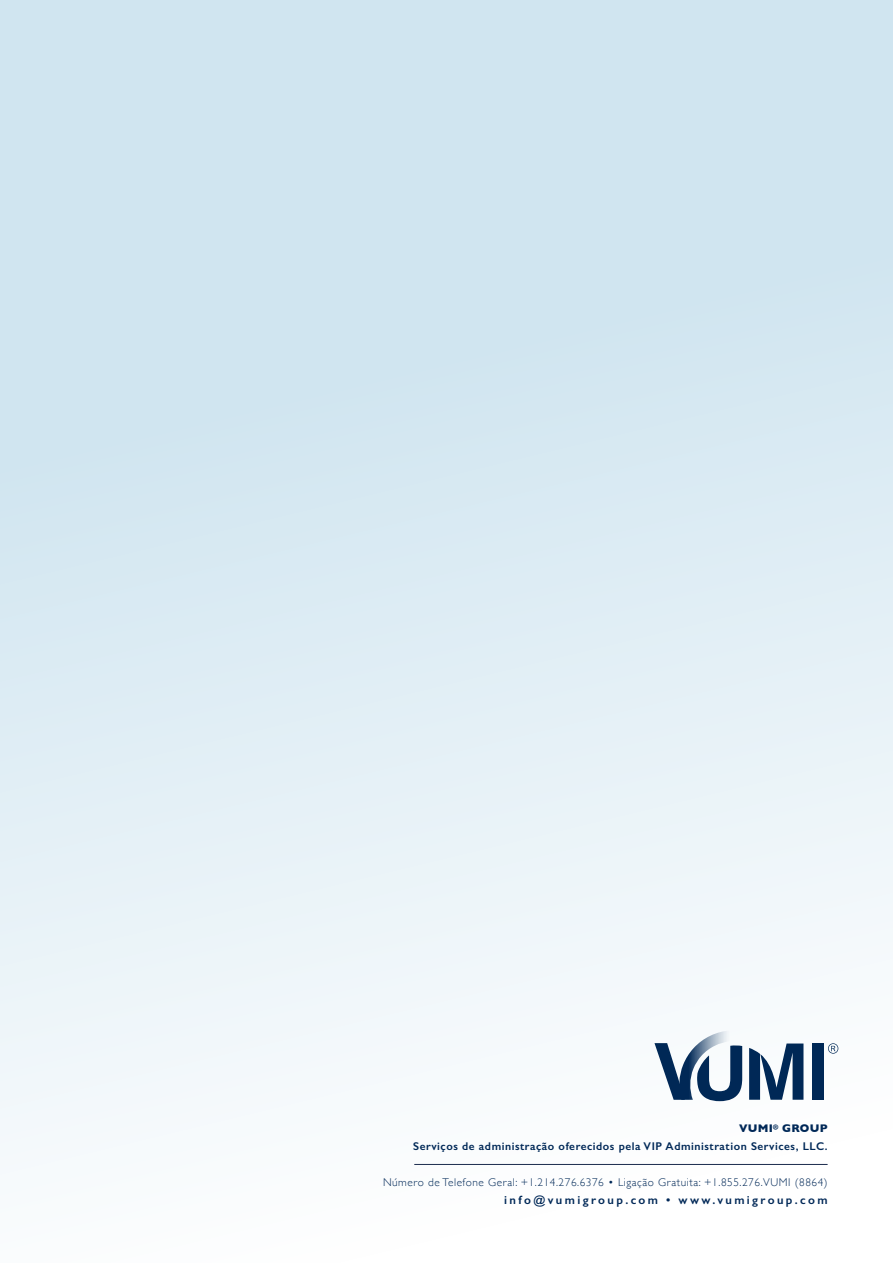
<style>
.page{position:relative;width:893px;height:1263px;background:#fff}
.page>*{position:absolute;margin:0;border:0;box-sizing:border-box;transform-origin:0 0}
.t1{font:600 12px "Gill Sans";letter-spacing:.2em;color:#002857}
.t2{font:600 11.25px/18px "Gill Sans";letter-spacing:.05em;color:#002857;text-align:right}
.t3{font:300 11.25px "Gill Sans";letter-spacing:.05em;color:#002857}
.s1{font-weight:700}
</style>
<div class="page">
<div style="left:0;top:0;width:893px;height:1263px;background:linear-gradient(to bottom,#c7e0ed,#fcfdfe)"></div>
<hr style="left:414px;top:1164px;width:414px;height:1px;background:#1c2c4e">
<svg style="left:828px;top:1043px;width:10px;height:11px"></svg>
<div style="left:812px;top:1043px;width:12px;height:57px;background:#002856"></div>
<svg style="left:749px;top:1043px;width:54px;height:57px"></svg>
<svg style="left:654px;top:1030px;width:88px;height:71px"></svg>
<p class="t2" style="left:413px;top:1119px;width:416px"><span class="s1">VUMI</span><sup>®</sup> <span class="s1">GROUP<br></span>Serviços de administração oferecidos pela VIP Administration Services, LLC.</p>
<p class="t3" style="left:383px;top:1174px;width:446px">Número de Telefone Geral: +1.214.276.6376 • Ligação Gratuita: +1.855.276.VUMI (8864)</p>
<p class="t1" style="left:504px;top:1193px;width:325px">info@vumigroup.com • www.vumigroup.com</p>
</div>
